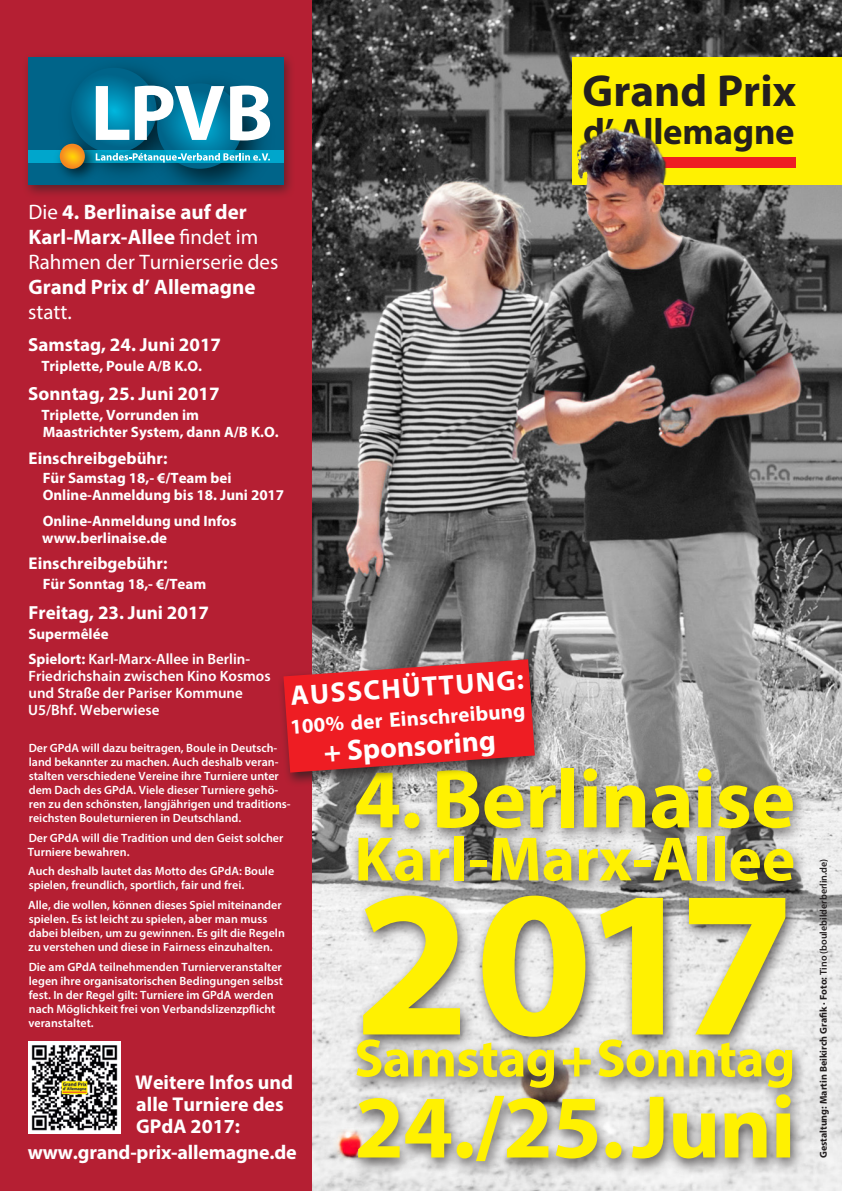
<style>
.page{position:relative;width:842px;height:1191px;background:#fff}
.page>*{position:absolute;margin:0;border:0;box-sizing:border-box;transform-origin:0 0}
.t1{font:700 210px "Myriad Pro";color:#fff101}
.t2{font:700 90px "Myriad Pro";letter-spacing:-.01em;color:#fff101}
.t3{font:700 84px "Myriad Pro";letter-spacing:-.01em;color:#fff101}
.t4{font:700 63px "Myriad Pro";color:#fff101}
.t5{font:700 54px "Myriad Pro";letter-spacing:-.015em;color:#fff101}
.t6{font:700 45px "Myriad Pro";color:#231f20}
.t7{font:700 36.7px "Myriad Pro";letter-spacing:-.005em;color:#231f20}
.Copy{font:700 29px "Myriad Pro";color:#fff}
.Copy-2{font:700 28px "Myriad Pro";color:#fff}
.Copy-3{font:700 21px/25px "Myriad Pro";color:#fff}
.Copy-4{font:700 20px/22px "Myriad Pro";color:#fff}
.Copy-5{font:700 19px "Myriad Pro";color:#fff}
.Copy-6{font:700 17px "Myriad Pro";color:#fff}
.Copy-7{font:700 15px/17px "Myriad Pro";color:#fff}
.Copy-8{font:600 15px/17px "Myriad Pro";color:#fff}
.Copy-9{font:600 12px/14px "Myriad Pro";color:#fff}
.t8{font:700 10px "Myriad Pro";color:#231f20}
.s1{font-weight:400}
.s2{font-weight:700}
.s3{font-weight:600}
</style>
<div class="page">
<img style="left:312px;top:0;width:530px;height:1191px">
<div style="left:0;top:0;width:312px;height:1191px;background:#b51f33"></div>
<img style="left:28px;top:1041px;width:92px;height:92px">
<div style="left:347px;top:760px;width:461px;height:418px;background:#231f20;opacity:.75"></div>
<div style="left:277px;top:655px;width:270px;height:131px;background:#231f20;opacity:.75"></div>
<svg style="left:283px;top:659px;width:252px;height:113px;background:#dc282e"></svg>
<div style="left:22px;top:52px;width:274px;height:147px;background:#231f20;opacity:.57"></div>
<div style="left:28px;top:57px;width:255px;height:127px;background:#006489"></div>
<svg style="left:71px;top:68px;width:86px;height:85px"></svg>
<img style="left:137px;top:63px;width:134px;height:121px">
<svg style="left:157px;top:83px;width:85px;height:86px"></svg>
<svg style="left:28px;top:150px;width:255px;height:13px"></svg>
<svg style="left:96px;top:86px;width:33px;height:54px;background:#76c6db"></svg>
<svg style="left:135px;top:86px;width:89px;height:54px"></svg>
<svg style="left:230px;top:86px;width:40px;height:54px;background:#bad1d9"></svg>
<img style="left:50px;top:134px;width:55px;height:48px">
<svg style="left:60px;top:144px;width:25px;height:25px"></svg>
<svg style="left:96px;top:153px;width:174px;height:10px;background:#4fbed7"></svg>
<img style="left:550px;top:0;width:292px;height:257px">
<p class="t6" style="left:583px;top:62px;width:215px">Grand Prix</p>
<p class="t7" style="left:583px;top:107px;width:213px">d’ Allemagne</p>
<p class="Copy-3" style="left:28px;top:198px;width:252px"><span class="s1">Die</span> 4. Berlinaise auf der<br>Karl-Marx-Allee <span class="s1">findet im<br>Rahmen der Turnierserie des<br></span>Grand Prix d’ Allemagne <span class="s1">statt.</span></p>
<p class="Copy-5" style="left:28px;top:332px;width:194px">Samstag, 24. Juni 2017</p>
<p class="Copy-7" style="left:41px;top:357px;width:162px">Triplette, Poule A/B K.O.</p>
<p class="Copy-5" style="left:28px;top:381px;width:193px">Sonntag, 25. Juni 2017</p>
<p class="Copy-7" style="left:41px;top:406px;width:239px">Triplette, Vorrunden im<br>Maastrichter System, dann A/B K.O.</p>
<p class="Copy-6" style="left:29px;top:447px;width:140px">Einschreibgebühr:</p>
<p class="Copy-7" style="left:43px;top:469px;width:243px">Für Samstag 18,- €/Team bei<br>Online-Anmeldung bis 18. Juni 2017</p>
<p class="Copy-7" style="left:42px;top:512px;width:196px">Online-Anmeldung und Infos www.berlinaise.de</p>
<p class="Copy-6" style="left:29px;top:552px;width:140px">Einschreibgebühr:</p>
<p class="Copy-7" style="left:43px;top:575px;width:165px">Für Sonntag 18,- €/Team</p>
<p class="Copy-5" style="left:29px;top:600px;width:182px">Freitag, 23. Juni 2017</p>
<p class="Copy-7" style="left:28px;top:624px;width:82px">Supermêlée</p>
<p class="Copy-8" style="left:28px;top:650px;width:244px"><span class="s2">Spielort:</span> Karl-Marx-Allee in Berlin-<br>Friedrichshain zwischen Kino Kosmos und Straße der Pariser Kommune<br>U5/Bhf. Weberwiese</p>
<p class="Copy-2" style="left:289px;top:677px;width:235px;rotate:-4deg">AUSSCHÜTTUNG:</p>
<p class="Copy-3" style="left:289px;top:713px;width:237px;rotate:-4deg">100% der Einschreibung</p>
<p class="Copy" style="left:323px;top:733px;width:174px;rotate:-4deg">+ Sponsoring</p>
<p class="Copy-9" style="left:29px;top:740px;width:263px">Der GPdA will dazu beitragen, Boule in Deutsch&shy;land bekannter zu machen. Auch deshalb veran&shy;stalten verschiedene Vereine ihre Turniere unter dem Dach des GPdA. Viele dieser Turniere gehö&shy;ren zu den schönsten, langjährigen und traditions&shy;reichsten Bouleturnieren in Deutschland.</p>
<p class="Copy-9" style="left:28px;top:830px;width:257px">Der GPdA will die Tradition und den Geist solcher<br>Turniere bewahren.</p>
<p class="Copy-9" style="left:28px;top:864px;width:247px">Auch deshalb lautet das Motto des GPdA: Boule spielen, freundlich, sportlich, fair und frei.</p>
<p class="Copy-9" style="left:28px;top:897px;width:258px">Alle, die wollen, können dieses Spiel miteinander spielen. Es ist leicht zu spielen, aber man muss dabei bleiben, um zu gewinnen. Es gilt die Regeln zu verstehen und diese in Fairness einzuhalten.</p>
<p class="Copy-9" style="left:28px;top:959px;width:256px">Die am GPdA teilnehmenden Turnierveranstalter legen ihre organisatorischen Bedingungen selbst fest. In der Regel gilt: Turniere im GPdA werden nach Möglichkeit frei von Verbandslizenzpflicht veranstaltet.</p>
<p class="t3" style="left:354px;top:744px;width:442px">4. Berlinaise</p>
<p class="t4" style="left:354px;top:818px;width:442px">Karl-Marx-Allee</p>
<p class="t1" style="left:354px;top:826px;width:442px">2017</p>
<p class="t5" style="left:354px;top:1023px;width:442px">Samstag + Sonntag</p>
<p class="t2" style="left:354px;top:1068px;width:443px">24./25. Juni</p>
<p class="Copy-4" style="left:135px;top:1070px;width:159px">Weitere Infos und alle Turniere des<br>GPdA 2017:</p>
<p class="Copy-4" style="left:28px;top:1140px;width:270px">www.grand-prix-allemagne.de</p>
<p class="t8" style="left:817px;top:1158px;width:301px;rotate:-90deg">Gestaltung: Martin Beikirch Grafik · Foto: <span class="s3">Tino (boulebilderberlin.de)</span></p>
</div>
